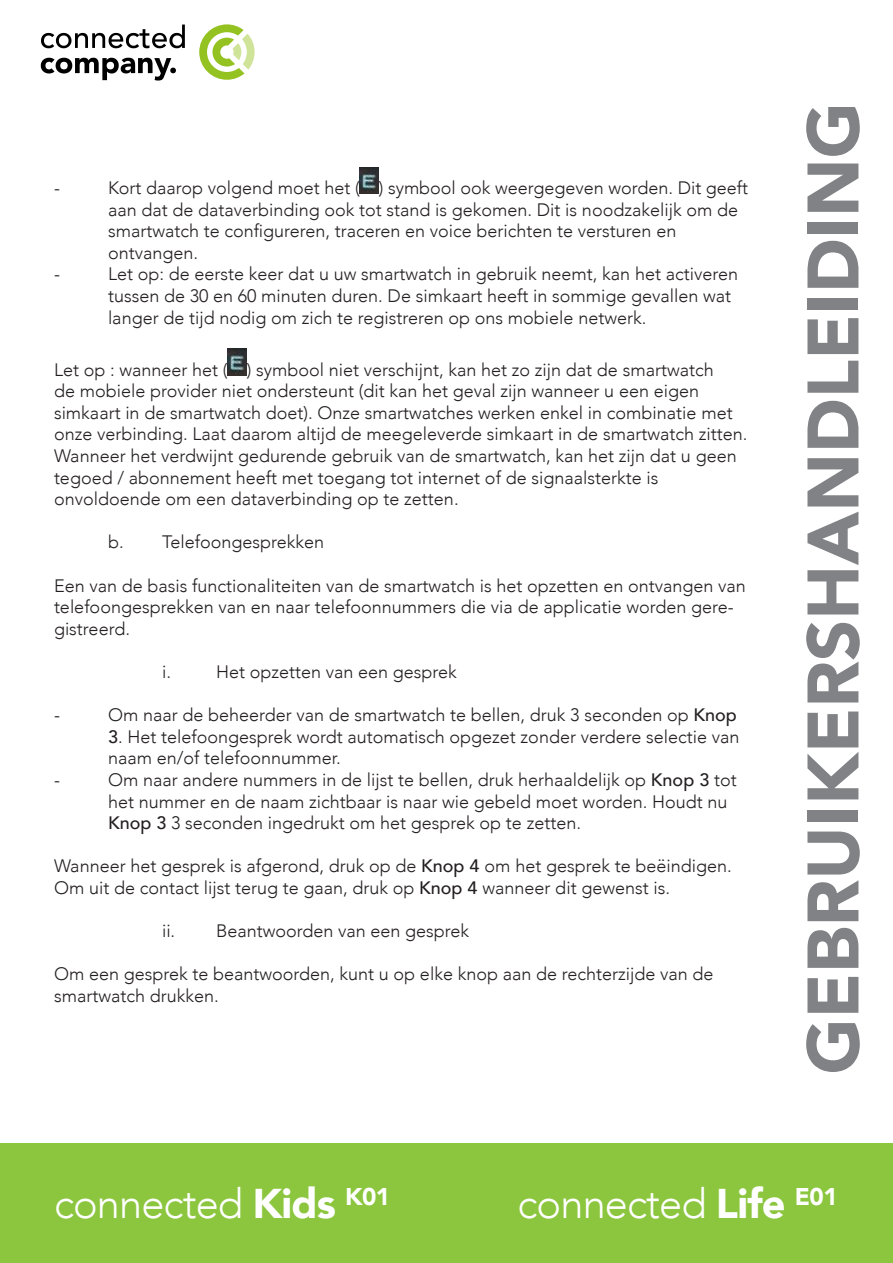
<style>
.page{position:relative;width:893px;height:1263px;background:#fff}
.page>*{position:absolute;margin:0;border:0;box-sizing:border-box;transform-origin:0 0}
.t1{font:900 72px "Avenir";color:#808285}
.t2{font:300 41.55px "Avenir";letter-spacing:-.02em;color:#fff}
.t3{font:300 18px/21.6px "Avenir";color:#231f20}
.s1{font-weight:500}
.s2{font-weight:900}
</style>
<div class="page">
<svg style="left:41px;top:25px;width:144px;height:23px"></svg>
<svg style="left:41px;top:58px;width:135px;height:23px"></svg>
<svg style="left:199px;top:24px;width:56px;height:56px"></svg>
<div style="left:0;top:1144px;width:893px;height:119px;background:#8bc63e"></div>
<img style="left:359px;top:167px;width:20px;height:27px">
<img style="left:228px;top:349px;width:19px;height:27px">
<p class="t3" style="left:54px;top:177px;width:7px">-</p>
<p class="t3" style="left:108px;top:177px;width:642px">Kort daarop volgend moet het ( ) symbool ook weergegeven worden. Dit geeft aan dat de dataverbinding ook tot stand is gekomen. Dit is noodzakelijk om de smartwatch te configureren, traceren en voice berichten te versturen en</p>
<p class="t3" style="left:108px;top:242px;width:92px">ontvangen.</p>
<p class="t3" style="left:54px;top:263px;width:7px">-</p>
<p class="t3" style="left:108px;top:263px;width:631px">Let op: de eerste keer dat u uw smartwatch in gebruik neemt, kan het activeren tussen de 30 en 60 minuten duren. De simkaart heeft in sommige gevallen wat langer de tijd nodig om zich te registreren op ons mobiele netwerk.</p>
<p class="t3" style="left:54px;top:359px;width:695px">Let op : wanneer het ( ) symbool niet verschijnt, kan het zo zijn dat de smartwatch<br>de mobiele provider niet ondersteunt (dit kan het geval zijn wanneer u een eigen simkaart in de smartwatch doet). Onze smartwatches werken enkel in combinatie met onze verbinding. Laat daarom altijd de meegeleverde simkaart in de smartwatch zitten.<br>Wanneer het verdwijnt gedurende gebruik van de smartwatch, kan het zijn dat u geen tegoed / abonnement heeft met toegang tot internet of de signaalsterkte is</p>
<p class="t3" style="left:54px;top:488px;width:406px">onvoldoende om een dataverbinding op te zetten.</p>
<p class="t3" style="left:108px;top:531px;width:218px">b. Telefoongesprekken</p>
<p class="t3" style="left:54px;top:575px;width:693px">Een van de basis functionaliteiten van de smartwatch is het opzetten en ontvangen van telefoongesprekken van en naar telefoonnummers die via de applicatie worden gere&shy;gistreerd.</p>
<p class="t3" style="left:162px;top:661px;width:10px">i.</p>
<p class="t3" style="left:216px;top:661px;width:242px">Het opzetten van een gesprek</p>
<p class="t3" style="left:54px;top:704px;width:7px">-</p>
<p class="t3" style="left:108px;top:704px;width:630px">Om naar de beheerder van de smartwatch te bellen, druk 3 seconden op <span class="s1">Knop</span></p>
<p class="t3" style="left:108px;top:726px;width:633px"><span class="s1">3</span>. Het telefoongesprek wordt automatisch opgezet zonder verdere selectie van naam en/of telefoonnummer.</p>
<p class="t3" style="left:54px;top:769px;width:7px">-</p>
<p class="t3" style="left:108px;top:769px;width:630px">Om naar andere nummers in de lijst te bellen, druk herhaaldelijk op <span class="s1">Knop 3</span> tot het nummer en de naam zichtbaar is naar wie gebeld moet worden. Houdt nu<br><span class="s1">Knop 3</span> 3 seconden ingedrukt om het gesprek op te zetten.</p>
<p class="t3" style="left:54px;top:855px;width:679px">Wanneer het gesprek is afgerond, druk op de <span class="s1">Knop 4</span> om het gesprek te beëindigen.</p>
<p class="t3" style="left:54px;top:877px;width:617px">Om uit de contact lijst terug te gaan, druk op <span class="s1">Knop 4</span> wanneer dit gewenst is.</p>
<p class="t3" style="left:162px;top:920px;width:309px">ii. Beantwoorden van een gesprek</p>
<p class="t3" style="left:54px;top:963px;width:661px">Om een gesprek te beantwoorden, kunt u op elke knop aan de rechterzijde van de smartwatch drukken.</p>
<p class="t1" style="left:772px;top:1074px;width:973px;rotate:-90deg">GEBRUIKERSHANDLEIDING</p>
<p class="t2" style="left:54px;top:1179px;width:338px">connected <span class="s2">Kids</span> <sup>K01</sup></p>
<p class="t2" style="left:517px;top:1179px;width:322px">connected <span class="s2">Life</span> <sup>E01</sup></p>
</div>
